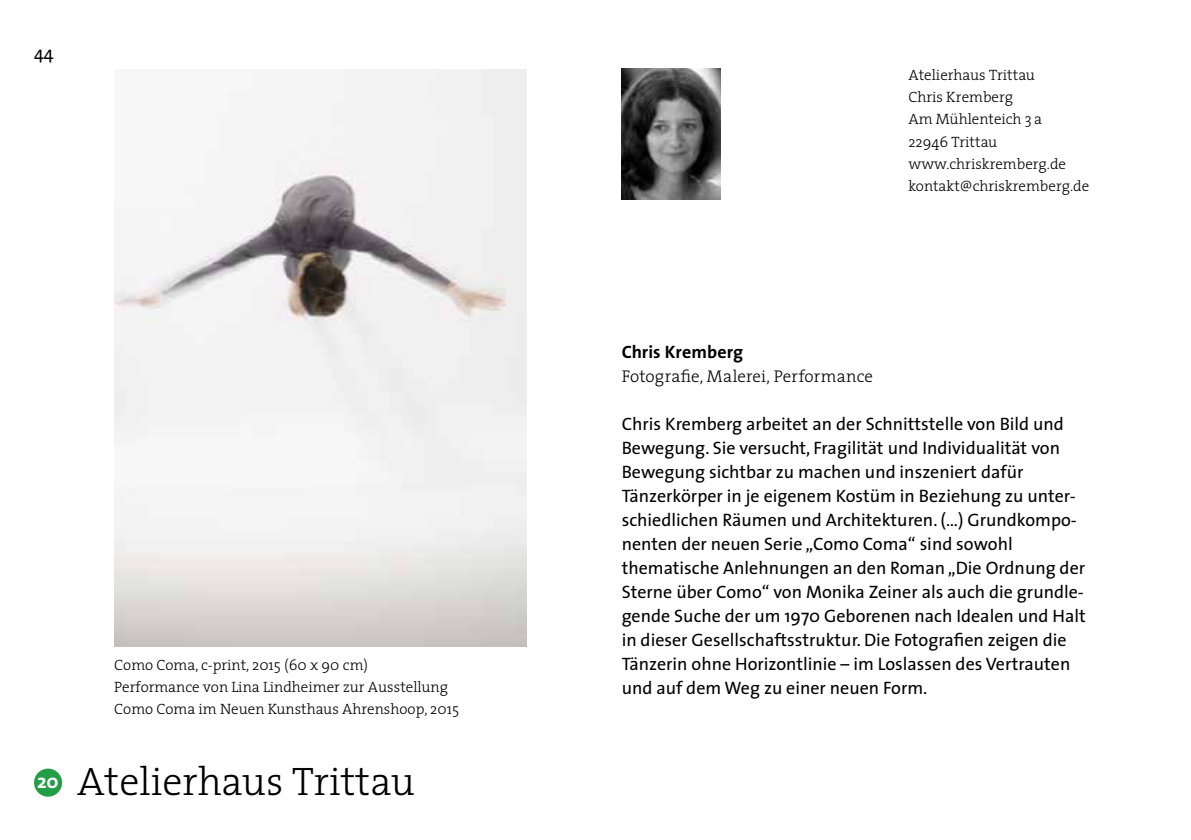
<style>
.page{position:relative;width:1191px;height:840px;background:#fff}
.page>*{position:absolute;margin:0;border:0;box-sizing:border-box;transform-origin:0 0}
.t1{font:300 40px "The Serif";color:#000}
.t2{font:18px/24px "The Sans";color:#000}
.t3{font:700 18px "The Sans";letter-spacing:.005em;color:#000}
.t4{font:300 17px "The Serif";letter-spacing:.01em;color:#000}
.t5{font:300 15px/22px "The Serif";color:#000}
</style>
<div class="page">
<img style="left:621px;top:68px;width:100px;height:131px">
<div style="left:34px;top:768px;width:28px;height:28px;background:#239e46;border-radius:50%"></div>
<img style="left:114px;top:70px;width:412px;height:576px">
<p class="t2" style="left:34px;top:40px;width:21px">44</p>
<p class="t5" style="left:114px;top:653px;width:346px">Como Coma, c-print, 2015 (60 x 90 cm)<br>Performance von Lina Lindheimer zur Ausstellung<br>Como Coma im Neuen Kunsthaus Ahrenshoop, 2015</p>
<h1 class="t1" style="left:37px;top:747px;width:379px"><sup>20</sup> Atelierhaus Trittau</h1>
<p class="t5" style="left:908px;top:64px;width:182px">Atelierhaus Trittau<br>Chris Kremberg<br>Am Mühlenteich 3 a<br>22946 Trittau www.chriskremberg.de kontakt@chriskremberg.de</p>
<p class="t3" style="left:621px;top:336px;width:123px">Chris Kremberg</p>
<p class="t4" style="left:621px;top:362px;width:253px">Fotografie, Malerei, Performance</p>
<p class="t2" style="left:621px;top:411px;width:465px">Chris Kremberg arbeitet an der Schnittstelle von Bild und Bewegung. Sie versucht, Fragilität und Individualität von Bewegung sichtbar zu machen und inszeniert dafür Tänzerkörper in je eigenem Kostüm in Beziehung zu unter&shy;schiedlichen Räumen und Architekturen. (…) Grundkompo&shy;nenten der neuen Serie „Como Coma“ sind sowohl thematische Anlehnungen an den Roman „Die Ordnung der Sterne über Como“ von Monika Zeiner als auch die grundle&shy;gende Suche der um 1970 Geborenen nach Idealen und Halt in dieser Gesellschaftsstruktur. Die Fotografien zeigen die Tänzerin ohne Horizontlinie – im Loslassen des Vertrauten und auf dem Weg zu einer neuen Form.</p>
</div>
